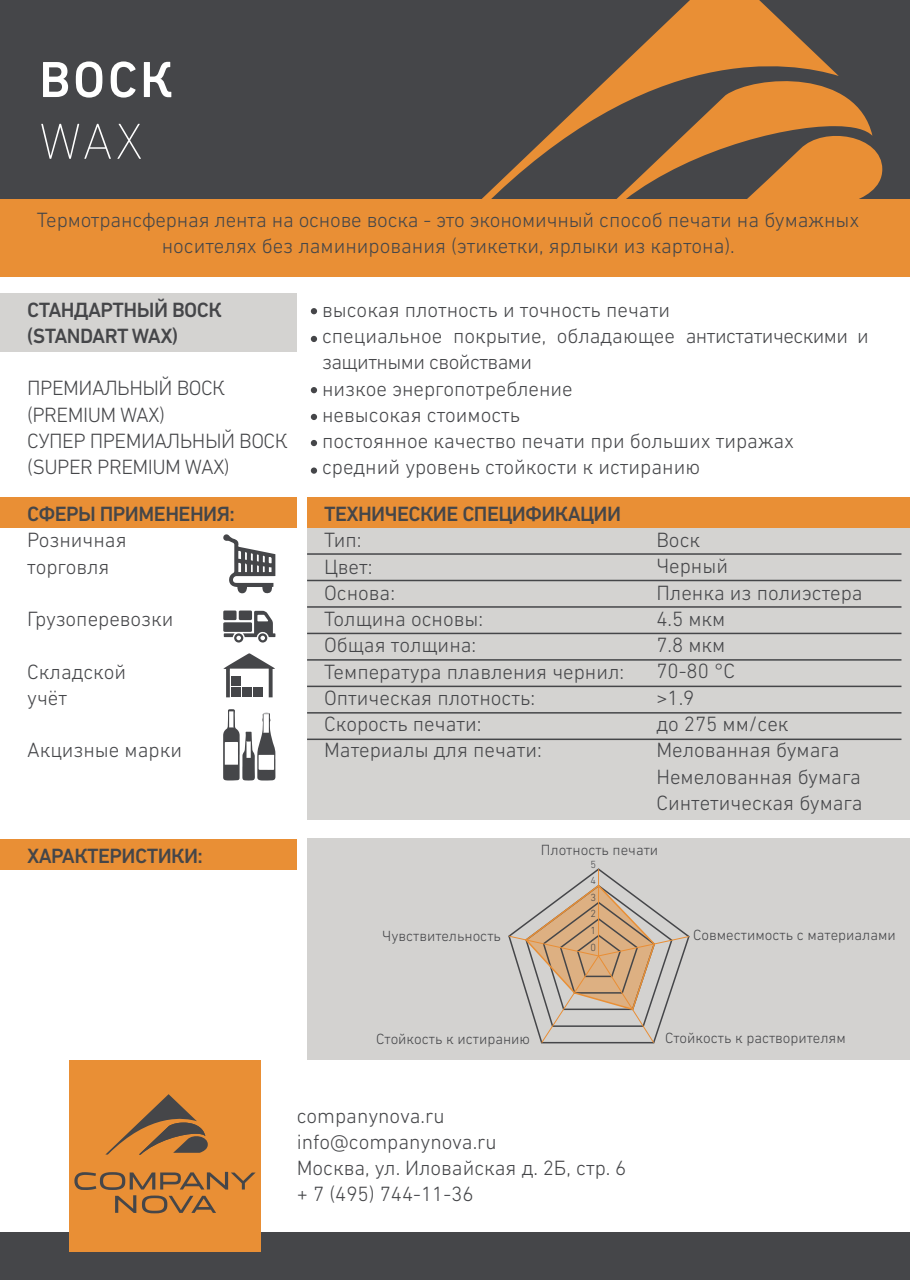
<style>
.page{position:relative;width:910px;height:1280px;background:#fff}
.page>*{position:absolute;margin:0;border:0;box-sizing:border-box;transform-origin:0 0}
.t1{font:500 51.45px "DIN Next W1 G";color:#fff}
.t2{font:200 51.45px "DIN Next W1 G";color:#fff}
.t3{font:300 21px/26.2px "DIN Next W1 G";color:#454649}
.t4{font:500 21px/26.2px "DIN Next W1 G";letter-spacing:-.025em;color:#454649}
.t5{font:300 21px/26.2px "DIN Next W1 G";letter-spacing:-.025em;color:#454649}
.t6{font:300 15px "DIN Next W1 G";color:#454649}
.t7{font:300 10.5px "DIN Next W1 G";color:#454649}
</style>
<div class="page">
<div style="left:307px;top:838px;width:603px;height:222px;background:#d3d2d0"></div>
<svg style="left:508px;top:868px;width:182px;height:176px"></svg>
<div style="left:307px;top:527px;width:603px;height:293px;background:#d4d3d1"></div>
<div style="left:0;top:0;width:910px;height:199px;background:#454649"></div>
<svg style="left:839px;top:93px;width:43px;height:106px"></svg>
<svg style="left:482px;top:0;width:357px;height:199px"></svg>
<div style="left:0;top:1232px;width:910px;height:48px;background:#454649"></div>
<div style="left:0;top:294px;width:297px;height:58px;background:#d4d3d1"></div>
<svg style="left:311px;top:308px;width:6px;height:6px"></svg>
<svg style="left:311px;top:336px;width:6px;height:6px"></svg>
<svg style="left:311px;top:414px;width:6px;height:6px"></svg>
<svg style="left:311px;top:440px;width:6px;height:6px"></svg>
<div style="left:311px;top:467px;width:6px;height:7px;background:#454649;border-radius:50%"></div>
<svg style="left:311px;top:387px;width:6px;height:6px"></svg>
<div style="left:307px;top:497px;width:603px;height:30px;background:#e98f35"></div>
<div style="left:0;top:497px;width:297px;height:30px;background:#e98f35"></div>
<hr style="left:307px;top:553px;width:594px;height:2px;background:#454649">
<hr style="left:307px;top:580px;width:594px;height:1px;background:#454649">
<hr style="left:307px;top:606px;width:594px;height:2px;background:#454649">
<hr style="left:307px;top:633px;width:594px;height:1px;background:#454649">
<hr style="left:307px;top:659px;width:594px;height:2px;background:#454649">
<hr style="left:307px;top:686px;width:594px;height:1px;background:#454649">
<hr style="left:307px;top:712px;width:594px;height:2px;background:#454649">
<hr style="left:307px;top:738px;width:594px;height:2px;background:#454649">
<div style="left:0;top:839px;width:297px;height:30px;background:#e98f35"></div>
<div style="left:0;top:199px;width:910px;height:78px;background:#e98f35"></div>
<div style="left:69px;top:1060px;width:191px;height:191px;background:#e98f35"></div>
<svg style="left:106px;top:1094px;width:102px;height:60px"></svg>
<svg style="left:74px;top:1172px;width:182px;height:41px"></svg>
<svg style="left:223px;top:534px;width:52px;height:60px"></svg>
<svg style="left:223px;top:653px;width:52px;height:44px"></svg>
<svg style="left:223px;top:709px;width:52px;height:71px"></svg>
<svg style="left:223px;top:610px;width:52px;height:32px"></svg>
<h1 class="t1" style="left:39px;top:50px;width:135px">ВОСК</h1>
<h1 class="t2" style="left:39px;top:112px;width:105px">WAX</h1>
<p class="t3" style="left:37px;top:206px;width:824px;text-align:center">Термотрансферная лента на основе воска - это экономичный способ печати на бумажных носителях без ламинирования (этикетки, ярлыки из картона).</p>
<p class="t4" style="left:27px;top:296px;width:196px">СТАНДАРТНЫЙ ВОСК (STANDART WAX)</p>
<p class="t5" style="left:27px;top:375px;width:262px">ПРЕМИАЛЬНЫЙ ВОСК (PREMIUM WAX)<br>СУПЕР ПРЕМИАЛЬНЫЙ ВОСК (SUPER PREMIUM WAX)</p>
<p class="t4" style="left:27px;top:501px;width:209px">СФЕРЫ ПРИМЕНЕНИЯ:</p>
<p class="t3" style="left:27px;top:527px;width:101px">Розничная торговля</p>
<p class="t3" style="left:27px;top:606px;width:148px">Грузоперевозки</p>
<p class="t3" style="left:27px;top:658px;width:101px">Складской учёт</p>
<p class="t3" style="left:27px;top:737px;width:156px">Акцизные марки</p>
<p class="t4" style="left:27px;top:842px;width:177px">ХАРАКТЕРИСТИКИ:</p>
<p class="t3" style="left:322px;top:296px;width:548px">высокая плотность и точность печати<br>специальное покрытие, обладающее антистатическими и защитными свойствами<br>низкое энергопотребление<br>невысокая стоимость<br>постоянное качество печати при больших тиражах средний уровень стойкости к истиранию</p>
<p class="t4" style="left:324px;top:501px;width:299px">ТЕХНИЧЕСКИЕ СПЕЦИФИКАЦИИ</p>
<p class="t3" style="left:324px;top:527px;width:302px">Тип:<br>Цвет:<br>Основа:<br>Толщина основы:<br>Общая толщина:<br>Температура плавления чернил:<br>Оптическая плотность:<br>Скорость печати:<br>Материалы для печати:</p>
<p class="t3" style="left:656px;top:527px;width:208px">Воск<br>Черный<br>Пленка из полиэстера<br>4.5 мкм<br>7.8 мкм<br>70-80 °С<br>&gt;1.9<br>до 275 мм/сек<br>Мелованная бумага<br>Немелованная бумага<br>Синтетическая бумага</p>
<p class="t6" style="left:541px;top:841px;width:119px">Плотность печати</p>
<p class="t7" style="left:590px;top:859px;width:7px">5</p>
<p class="t7" style="left:590px;top:875px;width:7px">4</p>
<p class="t7" style="left:590px;top:891px;width:7px">3</p>
<p class="t6" style="left:382px;top:927px;width:120px">Чувствительность</p>
<p class="t7" style="left:590px;top:907px;width:7px">2</p>
<p class="t7" style="left:590px;top:925px;width:7px">1</p>
<p class="t7" style="left:590px;top:941px;width:7px">0</p>
<p class="t6" style="left:693px;top:926px;width:204px">Совместимость с материалами</p>
<p class="t6" style="left:376px;top:1030px;width:155px">Стойкость к истиранию</p>
<p class="t3" style="left:297px;top:1102px;width:331px">companynova.ru info@companynova.ru<br>Москва, ул. Иловайская д. 2Б, стр. 6 + 7 (495) 744-11-36</p>
<p class="t6" style="left:665px;top:1029px;width:182px">Стойкость к растворителям</p>
</div>
